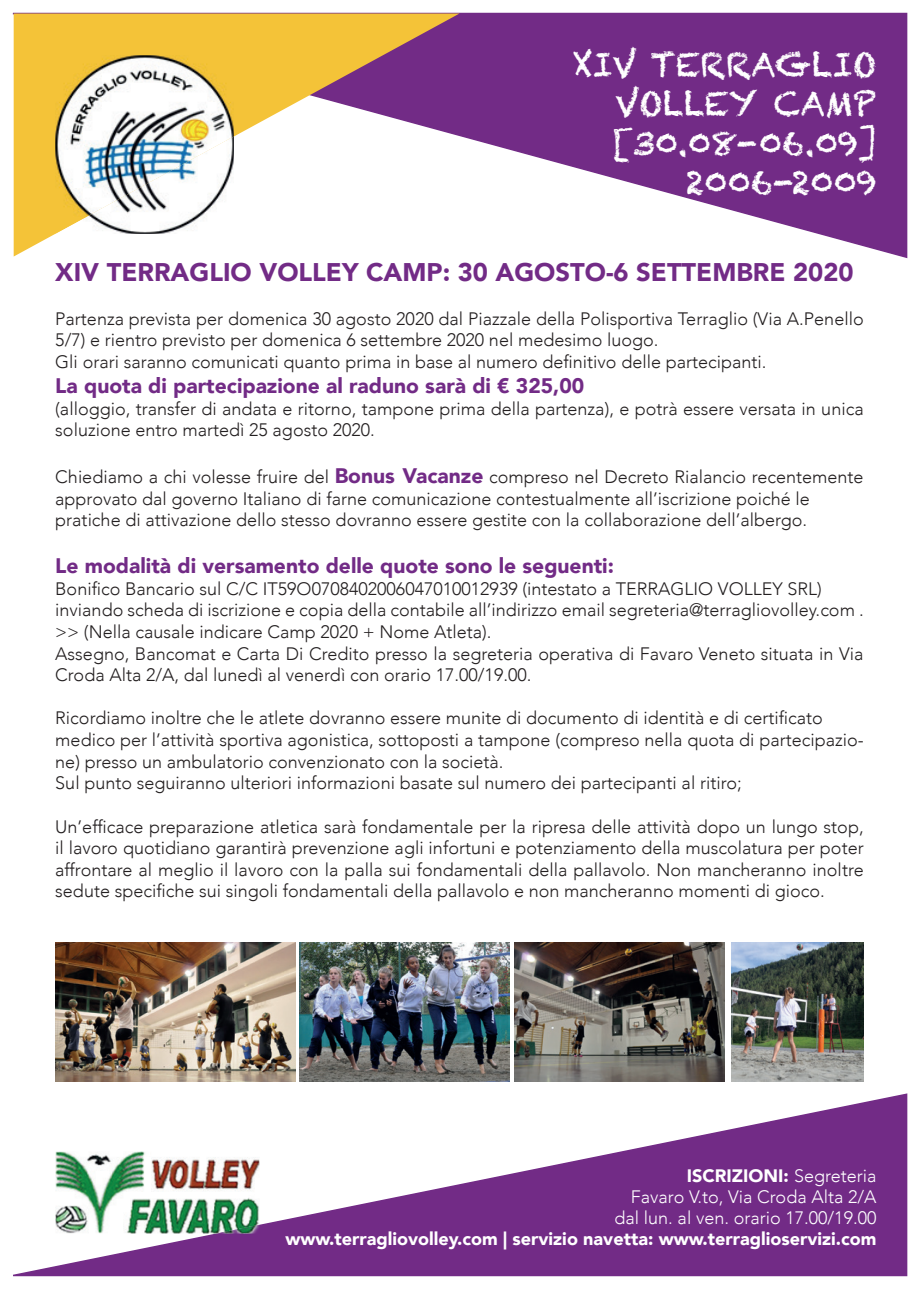
<style>
.page{position:relative;width:919px;height:1289px;background:#fff}
.page>*{position:absolute;margin:0;border:0;box-sizing:border-box;transform-origin:0 0}
.t1{font:33px/39.6px "Chalkduster";color:#fff;text-align:right}
.t2{font:900 25.5px "Avenir";color:#722b86}
.t3{font:900 21px "Avenir";color:#722b86}
.t4{font:300 18px/21.6px "Avenir";color:#231f20}
.t5{font:300 18px/21px "Avenir";color:#fff;text-align:right}
.t6{font:900 18px "Avenir";color:#fff}
.s1{font-weight:900;font-size:21px;color:#722b86}
.s2{font-weight:900}
</style>
<div class="page">
<svg style="left:13px;top:13px;width:894px;height:245px;fill:#722b86"></svg>
<svg style="left:14px;top:14px;width:445px;height:242px"></svg>
<svg style="left:13px;top:1093px;width:894px;height:183px;fill:#722b86"></svg>
<img style="left:55px;top:55px;width:179px;height:179px">
<img style="left:55px;top:1151px;width:204px;height:82px">
<img style="left:215px;top:1224px;width:44px;height:9px">
<img style="left:55px;top:942px;width:240px;height:139px">
<img style="left:300px;top:942px;width:209px;height:139px">
<img style="left:514px;top:942px;width:210px;height:139px">
<img style="left:731px;top:942px;width:132px;height:139px">
<h1 class="t1" style="left:572px;top:44px;width:305px">XIV TERRAGLIO<br>VOLLEY CAMP [30.08-06.09]<br>2006-2009</h1>
<h2 class="t2" style="left:55px;top:251px;width:799px">XIV TERRAGLIO VOLLEY CAMP: 30 AGOSTO-6 SETTEMBRE 2020</h2>
<p class="t4" style="left:55px;top:308px;width:809px">Partenza prevista per domenica 30 agosto 2020 dal Piazzale della Polisportiva Terraglio (Via A.Penello<br>5/7) e rientro previsto per domenica 6 settembre 2020 nel medesimo luogo.<br>Gli orari saranno comunicati quanto prima in base al numero definitivo delle partecipanti.</p>
<p class="t3" style="left:55px;top:368px;width:530px">La quota di partecipazione al raduno sarà di € 325,00</p>
<p class="t4" style="left:55px;top:398px;width:809px">(alloggio, transfer di andata e ritorno, tampone prima della partenza), e potrà essere versata in unica soluzione entro martedì 25 agosto 2020.</p>
<p class="t4" style="left:55px;top:466px;width:809px">Chiediamo a chi volesse fruire del <span class="s1">Bonus Vacanze</span> compreso nel Decreto Rialancio recentemente approvato dal governo Italiano di farne comunicazione contestualmente all’iscrizione poiché le pratiche di attivazione dello stesso dovranno essere gestite con la collaborazione dell’albergo.</p>
<p class="t3" style="left:55px;top:548px;width:560px">Le modalità di versamento delle quote sono le seguenti:</p>
<p class="t4" style="left:55px;top:578px;width:809px">Bonifico Bancario sul C/C IT59O0708402006047010012939 (intestato a TERRAGLIO VOLLEY SRL) inviando scheda di iscrizione e copia della contabile all’indirizzo email segreteria@terragliovolley.com . &gt;&gt; (Nella causale indicare Camp 2020 + Nome Atleta).<br>Assegno, Bancomat e Carta Di Credito presso la segreteria operativa di Favaro Veneto situata in Via Croda Alta 2/A, dal lunedì al venerdì con orario 17.00/19.00.</p>
<p class="t4" style="left:55px;top:707px;width:809px">Ricordiamo inoltre che le atlete dovranno essere munite di documento di identità e di certificato medico per l’attività sportiva agonistica, sottoposti a tampone (compreso nella quota di partecipazio&shy;ne) presso un ambulatorio convenzionato con la società.<br>Sul punto seguiranno ulteriori informazioni basate sul numero dei partecipanti al ritiro;</p>
<p class="t4" style="left:55px;top:815px;width:809px;text-align:justify">Un’efficace preparazione atletica sarà fondamentale per la ripresa delle attività dopo un lungo stop, il lavoro quotidiano garantirà prevenzione agli infortuni e potenziamento della muscolatura per poter affrontare al meglio il lavoro con la palla sui fondamentali della pallavolo. Non mancheranno inoltre sedute specifiche sui singoli fondamentali della pallavolo e non mancheranno momenti di gioco.</p>
<p class="t5" style="left:614px;top:1164px;width:263px"><span class="s2">ISCRIZIONI:</span> Segreteria<br>Favaro V.to, Via Croda Alta 2/A dal lun. al ven. orario 17.00/19.00</p>
<p class="t6" style="left:285px;top:1222px;width:592px">www.terragliovolley.com | servizio navetta: www.terraglioservizi.com</p>
</div>
